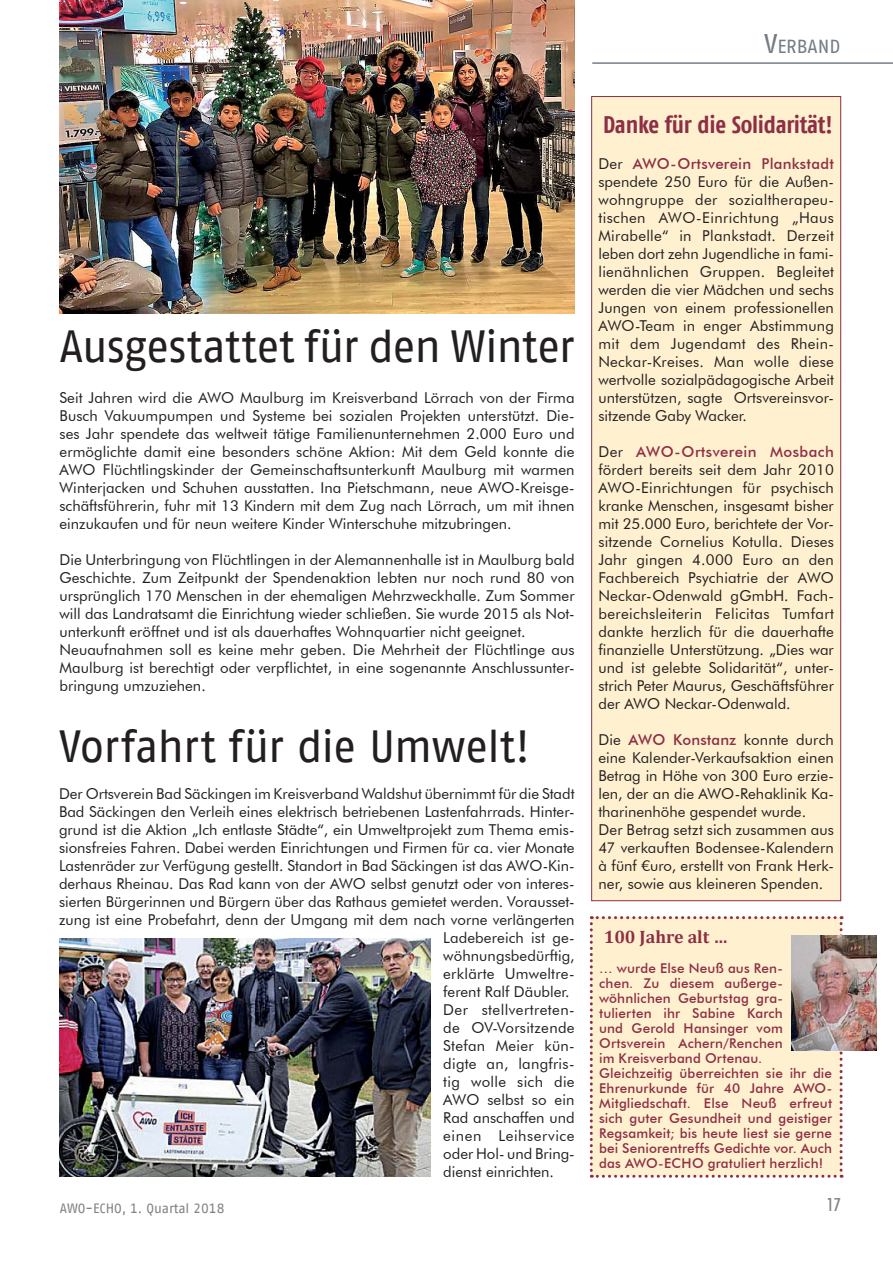
<style>
.page{position:relative;width:893px;height:1263px;background:#fff}
.page>*{position:absolute;margin:0;border:0;box-sizing:border-box;transform-origin:0 0}
.t1{font:45px "AWO Fago Office";letter-spacing:-.02em;color:#231f20}
.t2{font:700 24px "AWO Fago Cond";letter-spacing:-.01em;color:#8d2f45}
.t3{font:18.9px "AWO Fago Office";color:#747c84}
.t4{font:700 18px "Cambria";color:#8d2f45}
.t5{font:500 condensed 18px "Futura BT";color:#808285}
.t6{font:15px/18px "Futura BT";color:#231f20;text-align:justify}
.t7{font:15px "Futura BT";letter-spacing:.02em;color:#231f20}
.t8{font:15px "Futura BT";letter-spacing:.03em;color:#231f20}
.t9{font:15px "Futura BT";letter-spacing:.04em;color:#231f20}
.t10{font:500 13.5px/15px "Futura BT";letter-spacing:.01em;color:#8d2f45}
.t11{font:13.5px "AWO Fago Office";color:#808285}
.s1{font-size:27px}
.s2{font-weight:500;color:#8d2f45}
</style>
<div class="page">
<hr style="left:592px;top:62px;width:301px;height:2px;background:#747c84">
<div style="left:590px;top:916px;width:253px;height:262px;background:#fff1d0"></div>
<img style="left:60px;top:0;width:515px;height:313px">
<img style="left:60px;top:938px;width:371px;height:239px">
<div style="left:592px;top:97px;width:249px;height:804px;background:#fff1d0"></div>
<div style="left:591px;top:96px;width:250px;height:805px;border:1px solid #8d2f45"></div>
<img style="left:791px;top:936px;width:85px;height:115px">
<p class="t3" style="left:764px;top:36px;width:78px"><span class="s1">V</span>ERBAND</p>
<h1 class="t1" style="left:60px;top:321px;width:517px">Ausgestattet für den Winter</h1>
<p class="t6" style="left:60px;top:388px;width:517px">Seit Jahren wird die AWO Maulburg im Kreisverband Lörrach von der Firma Busch Vakuumpumpen und Systeme bei sozialen Projekten unterstützt. Die&shy;ses Jahr spendete das weltweit tätige Familienunternehmen 2.000 Euro und ermöglichte damit eine besonders schöne Aktion: Mit dem Geld konnte die AWO Flüchtlingskinder der Gemeinschaftsunterkunft Maulburg mit warmen Winterjacken und Schuhen ausstatten. Ina Pietschmann, neue AWO-Kreisge&shy;schäftsführerin, fuhr mit 13 Kindern mit dem Zug nach Lörrach, um mit ihnen einzukaufen und für neun weitere Kinder Winterschuhe mitzubringen.</p>
<p class="t6" style="left:60px;top:550px;width:517px;text-align:left">Die Unterbringung von Flüchtlingen in der Alemannenhalle ist in Maulburg bald Geschichte. Zum Zeitpunkt der Spendenaktion lebten nur noch rund 80 von ursprünglich 170 Menschen in der ehemaligen Mehrzweckhalle. Zum Sommer will das Landratsamt die Einrichtung wieder schließen. Sie wurde 2015 als Not&shy;unterkunft eröffnet und ist als dauerhaftes Wohnquartier nicht geeignet.<br>Neuaufnahmen soll es keine mehr geben. Die Mehrheit der Flüchtlinge aus Maulburg ist berechtigt oder verpflichtet, in eine sogenannte Anschlussunter&shy;bringung umzuziehen.</p>
<h1 class="t1" style="left:59px;top:721px;width:473px">Vorfahrt für die Umwelt!</h1>
<p class="t6" style="left:59px;top:784px;width:517px">Der Ortsverein Bad Säckingen im Kreisverband Waldshut übernimmt für die Stadt</p>
<p class="t6" style="left:59px;top:802px;width:517px">Bad Säckingen den Verleih eines elektrisch betriebenen Lastenfahrrads. Hinter-</p>
<p class="t6" style="left:59px;top:820px;width:517px">grund ist die Aktion „Ich entlaste Städte“, ein Umweltprojekt zum Thema emis-</p>
<p class="t6" style="left:59px;top:838px;width:517px">sionsfreies Fahren. Dabei werden Einrichtungen und Firmen für ca. vier Monate</p>
<p class="t6" style="left:59px;top:856px;width:517px">Lastenräder zur Verfügung gestellt. Standort in Bad Säckingen ist das AWO-Kin-</p>
<p class="t6" style="left:59px;top:874px;width:517px">derhaus Rheinau. Das Rad kann von der AWO selbst genutzt oder von interes-</p>
<p class="t6" style="left:59px;top:892px;width:517px">sierten Bürgerinnen und Bürgern über das Rathaus gemietet werden. Vorausset-</p>
<p class="t6" style="left:59px;top:910px;width:517px">zung ist eine Probefahrt, denn der Umgang mit dem nach vorne verlängerten</p>
<p class="t6" style="left:443px;top:928px;width:133px">Ladebereich ist ge-</p>
<p class="t6" style="left:443px;top:946px;width:133px">wöhnungsbedürftig,</p>
<p class="t6" style="left:443px;top:964px;width:133px">erklärte Umweltre-</p>
<p class="t6" style="left:443px;top:982px;width:128px">ferent Ralf Däubler.</p>
<p class="t8" style="left:443px;top:1000px;width:133px">Der stellvertreten-</p>
<p class="t7" style="left:443px;top:1018px;width:133px">de OV-Vorsitzende</p>
<p class="t7" style="left:443px;top:1036px;width:133px">Stefan Meier kün-</p>
<p class="t6" style="left:443px;top:1054px;width:133px">digte an, langfris-</p>
<p class="t7" style="left:443px;top:1072px;width:133px">tig wolle sich die</p>
<p class="t6" style="left:443px;top:1090px;width:133px">AWO selbst so ein</p>
<p class="t6" style="left:443px;top:1108px;width:133px">Rad anschaffen und</p>
<p class="t9" style="left:443px;top:1126px;width:133px">einen Leihservice</p>
<p class="t6" style="left:443px;top:1144px;width:133px">oder Hol- und Bring-</p>
<p class="t6" style="left:443px;top:1162px;width:112px">dienst einrichten.</p>
<h2 class="t2" style="left:603px;top:110px;width:231px">Danke für die Solidarität!</h2>
<p class="t6" style="left:598px;top:154px;width:237px">Der <span class="s2">AWO-Ortsverein Plankstadt </span>spendete 250 Euro für die Außen&shy;wohngruppe der sozialtherapeu&shy;tischen AWO-Einrichtung „Haus Mirabelle“ in Plankstadt. Derzeit leben dort zehn Jugendliche in fami&shy;lienähnlichen Gruppen. Begleitet werden die vier Mädchen und sechs Jungen von einem professionellen AWO-Team in enger Abstimmung mit dem Jugendamt des Rhein-Neckar-Kreises. Man wolle diese wertvolle sozialpädagogische Arbeit unterstützen, sagte Ortsvereinsvor&shy;sitzende Gaby Wacker.</p>
<p class="t6" style="left:598px;top:442px;width:237px">Der <span class="s2">AWO-Ortsverein Mosbach </span>fördert bereits seit dem Jahr 2010<br>AWO-Einrichtungen für psychisch kranke Menschen, insgesamt bisher mit 25.000 Euro, berichtete der Vor&shy;sitzende Cornelius Kotulla. Dieses Jahr gingen 4.000 Euro an den Fachbereich Psychiatrie der AWO Neckar-Odenwald gGmbH. Fach&shy;bereichsleiterin Felicitas Tumfart dankte herzlich für die dauerhafte finanzielle Unterstützung. „Dies war und ist gelebte Solidarität“, unter&shy;strich Peter Maurus, Geschäftsführer der AWO Neckar-Odenwald.</p>
<p class="t6" style="left:598px;top:730px;width:237px;text-align:left">Die <span class="s2">AWO Konstanz</span> konnte durch eine Kalender-Verkaufsaktion einen Betrag in Höhe von 300 Euro erzie&shy;len, der an die AWO-Rehaklinik Ka&shy;tharinenhöhe gespendet wurde.<br>Der Betrag setzt sich zusammen aus 47 verkauften Bodensee-Kalendern à fünf €uro, erstellt von Frank Herk&shy;ner, sowie aus kleineren Spenden.</p>
<p class="t4" style="left:604px;top:926px;width:125px">100 Jahre alt …</p>
<p class="t10" style="left:599px;top:961px;width:235px">… wurde Else Neuß aus Ren-<br>chen. Zu diesem außerge&shy;wöhnlichen Geburtstag gra&shy;tulierten ihr Sabine Karch<br>und Gerold Hansinger vom<br>Ortsverein Achern/Renchen<br>im Kreisverband Ortenau.<br>Gleichzeitig überreichten sie ihr die<br>Ehrenurkunde für 40 Jahre AWO-<br>Mitgliedschaft. Else Neuß erfreut sich guter Gesundheit und geistiger<br>Regsamkeit; bis heute liest sie gerne bei Seniorentreffs Gedichte vor. Auch das AWO-ECHO gratuliert herzlich!</p>
<p class="t11" style="left:60px;top:1200px;width:166px">AWO-ECHO, 1. Quartal 2018</p>
<p class="t5" style="left:827px;top:1193px;width:15px">17</p>
</div>
